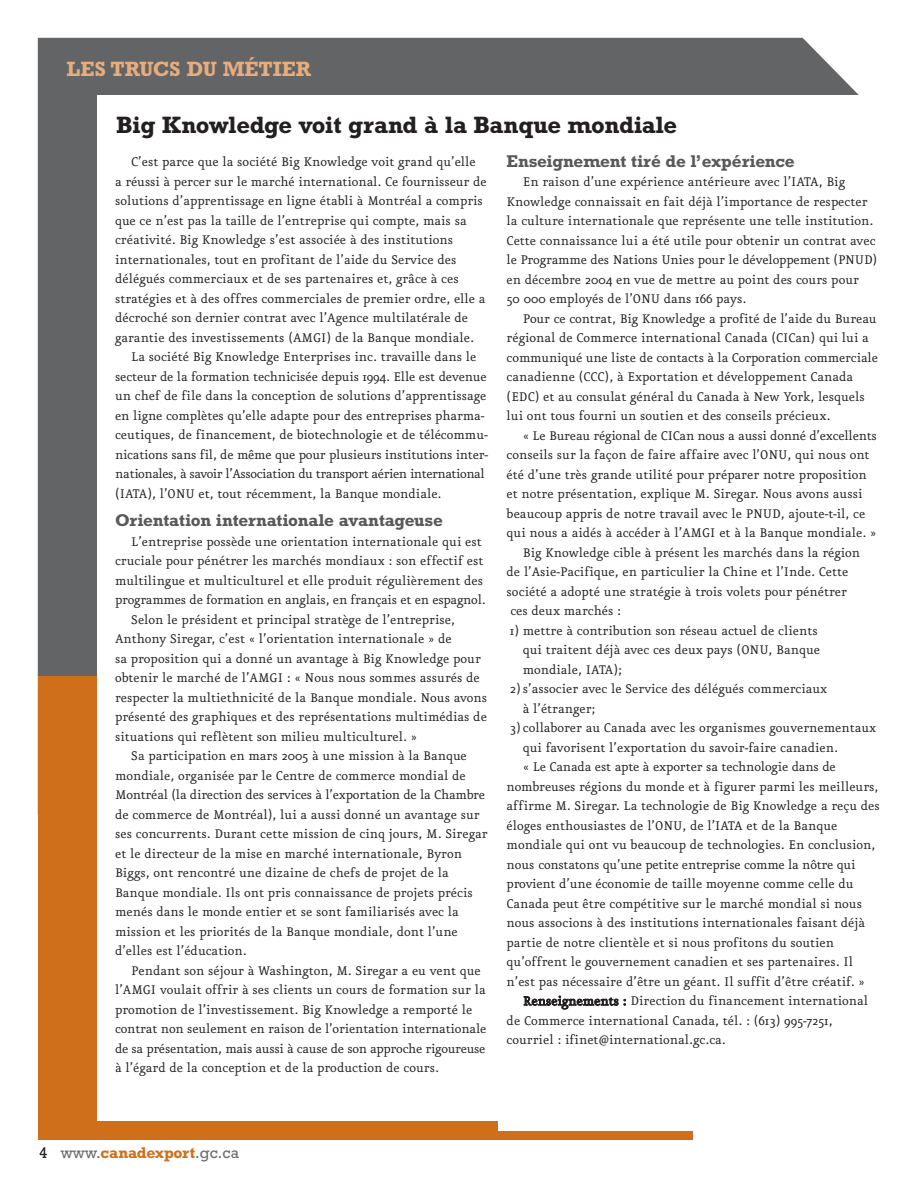
<style>
.page{position:relative;width:918px;height:1188px;background:#fff}
.page>*{position:absolute;margin:0;border:0;box-sizing:border-box;transform-origin:0 0}
.t1{font:700 24px "Rockwell";letter-spacing:-.015em;color:#231f20}
.t2{font:700 21px "Rockwell";color:#e7ad7c}
.t3{font:700 17.25px "Rockwell";letter-spacing:-.01em;color:#58595b}
.t4{font:700 15.75px "Rockwell";letter-spacing:-.015em;color:#d06f19}
.t5{font:15px/19.5px "Eureka";color:#231f20}
.t6{font:15px "Eureka";letter-spacing:-.03em;color:#231f20}
.t7{font:15px "Eureka";letter-spacing:-.02em;color:#231f20}
.s1{font-weight:400;color:#231f20}
.s2{font-weight:400;color:#6d6e70}
</style>
<div class="page">
<div style="left:38px;top:38px;width:821px;height:638px;background:#636466"></div>
<div style="left:38px;top:676px;width:270px;height:459px;background:#d06f19"></div>
<div style="left:97px;top:95px;width:796px;height:1025px;background:#fff"></div>
<div style="left:38px;top:1131px;width:654px;height:8px;background:#d06f19"></div>
<div style="left:39px;top:1121px;width:459px;height:14px;background:#d06f19"></div>
<h2 class="t2" style="left:67px;top:62px;width:246px">LES TRUCS DU MÉTIER</h2>
<h1 class="t1" style="left:116px;top:117px;width:563px">Big Knowledge voit grand à la Banque mondiale</h1>
<p class="t5" style="left:131px;top:153px;width:346px">C’est parce que la société Big Knowledge voit grand qu’elle</p>
<p class="t5" style="left:115px;top:173px;width:373px">a réussi à percer sur le marché international. Ce fournisseur de</p>
<p class="t5" style="left:115px;top:192px;width:369px">solutions d’apprentissage en ligne établi à Montréal a compris</p>
<p class="t5" style="left:115px;top:212px;width:353px">que ce n’est pas la taille de l’entreprise qui compte, mais sa</p>
<p class="t5" style="left:115px;top:231px;width:339px">créativité. Big Knowledge s’est associée à des institutions</p>
<p class="t5" style="left:115px;top:251px;width:343px">internationales, tout en profitant de l’aide du Service des</p>
<p class="t5" style="left:115px;top:270px;width:345px">délégués commerciaux et de ses partenaires et, grâce à ces</p>
<p class="t5" style="left:115px;top:290px;width:372px">stratégies et à des offres commerciales de premier ordre, elle a</p>
<p class="t5" style="left:115px;top:309px;width:355px">décroché son dernier contrat avec l’Agence multilatérale de</p>
<p class="t5" style="left:115px;top:329px;width:360px">garantie des investissements (AMGI) de la Banque mondiale.</p>
<p class="t5" style="left:131px;top:348px;width:347px">La société Big Knowledge Enterprises inc. travaille dans le</p>
<p class="t5" style="left:115px;top:368px;width:373px">secteur de la formation technicisée depuis 1994. Elle est devenue</p>
<p class="t5" style="left:115px;top:387px;width:373px">un chef de file dans la conception de solutions d’apprentissage</p>
<p class="t5" style="left:115px;top:407px;width:371px">en ligne complètes qu’elle adapte pour des entreprises pharma-</p>
<p class="t5" style="left:115px;top:426px;width:374px">ceutiques, de financement, de biotechnologie et de télécommu-</p>
<p class="t5" style="left:115px;top:446px;width:375px">nications sans fil, de même que pour plusieurs institutions inter-</p>
<p class="t6" style="left:115px;top:468px;width:371px">nationales, à savoir l’Association du transport aérien international</p>
<p class="t5" style="left:115px;top:485px;width:328px">(IATA), l’ONU et, tout récemment, la Banque mondiale.</p>
<p class="t3" style="left:115px;top:515px;width:329px">Orientation internationale avantageuse</p>
<p class="t5" style="left:131px;top:533px;width:352px">L’entreprise possède une orientation internationale qui est</p>
<p class="t5" style="left:115px;top:553px;width:370px">cruciale pour pénétrer les marchés mondiaux : son effectif est</p>
<p class="t5" style="left:115px;top:572px;width:370px">multilingue et multiculturel et elle produit régulièrement des</p>
<p class="t5" style="left:115px;top:592px;width:372px">programmes de formation en anglais, en français et en espagnol.</p>
<p class="t5" style="left:131px;top:611px;width:325px">Selon le président et principal stratège de l’entreprise,</p>
<p class="t5" style="left:115px;top:631px;width:338px">Anthony Siregar, c’est « l’orientation internationale » de</p>
<p class="t5" style="left:115px;top:650px;width:367px">sa proposition qui a donné un avantage à Big Knowledge pour</p>
<p class="t5" style="left:115px;top:670px;width:366px">obtenir le marché de l’AMGI : « Nous nous sommes assurés de</p>
<p class="t5" style="left:115px;top:689px;width:374px">respecter la multiethnicité de la Banque mondiale. Nous avons</p>
<p class="t5" style="left:115px;top:709px;width:373px">présenté des graphiques et des représentations multimédias de</p>
<p class="t5" style="left:115px;top:728px;width:304px">situations qui reflètent son milieu multiculturel. »</p>
<p class="t5" style="left:131px;top:748px;width:337px">Sa participation en mars 2005 à une mission à la Banque</p>
<p class="t5" style="left:115px;top:767px;width:352px">mondiale, organisée par le Centre de commerce mondial de</p>
<p class="t5" style="left:115px;top:787px;width:372px">Montréal (la direction des services à l’exportation de la Chambre</p>
<p class="t5" style="left:115px;top:806px;width:366px">de commerce de Montréal), lui a aussi donné un avantage sur</p>
<p class="t5" style="left:115px;top:826px;width:374px">ses concurrents. Durant cette mission de cinq jours, M. Siregar</p>
<p class="t5" style="left:115px;top:845px;width:348px">et le directeur de la mise en marché internationale, Byron</p>
<p class="t5" style="left:115px;top:865px;width:335px">Biggs, ont rencontré une dizaine de chefs de projet de la</p>
<p class="t5" style="left:115px;top:884px;width:359px">Banque mondiale. Ils ont pris connaissance de projets précis</p>
<p class="t5" style="left:115px;top:904px;width:345px">menés dans le monde entier et se sont familiarisés avec la</p>
<p class="t5" style="left:115px;top:923px;width:344px">mission et les priorités de la Banque mondiale, dont l’une</p>
<p class="t5" style="left:115px;top:943px;width:133px">d’elles est l’éducation.</p>
<p class="t5" style="left:131px;top:962px;width:351px">Pendant son séjour à Washington, M. Siregar a eu vent que</p>
<p class="t5" style="left:115px;top:982px;width:372px">l’AMGI voulait offrir à ses clients un cours de formation sur la</p>
<p class="t5" style="left:115px;top:1001px;width:359px">promotion de l’investissement. Big Knowledge a remporté le</p>
<p class="t5" style="left:115px;top:1021px;width:373px">contrat non seulement en raison de l’orientation internationale</p>
<p class="t7" style="left:115px;top:1043px;width:372px">de sa présentation, mais aussi à cause de son approche rigoureuse</p>
<p class="t5" style="left:115px;top:1060px;width:325px">à l’égard de la conception et de la production de cours.</p>
<p class="t3" style="left:507px;top:155px;width:290px">Enseignement tiré de l’expérience</p>
<p class="t5" style="left:507px;top:174px;width:372px;text-indent:16px">En raison d’une expérience antérieure avec l’IATA, Big Knowledge connaissait en fait déjà l’importance de respecter la culture internationale que représente une telle institution.<br>Cette connaissance lui a été utile pour obtenir un contrat avec le Programme des Nations Unies pour le développement (PNUD) en décembre 2004 en vue de mettre au point des cours pour<br>50 000 employés de l’ONU dans 166 pays.</p>
<p class="t5" style="left:507px;top:310px;width:373px;text-indent:16px">Pour ce contrat, Big Knowledge a profité de l’aide du Bureau régional de Commerce international Canada (CICan) qui lui a communiqué une liste de contacts à la Corporation commerciale canadienne (CCC), à Exportation et développement Canada (EDC) et au consulat général du Canada à New York, lesquels lui ont tous fourni un soutien et des conseils précieux.</p>
<p class="t5" style="left:523px;top:427px;width:356px">« Le Bureau régional de CICan nous a aussi donné d’excellents</p>
<p class="t5" style="left:507px;top:447px;width:365px">conseils sur la façon de faire affaire avec l’ONU, qui nous ont</p>
<p class="t5" style="left:507px;top:466px;width:362px">été d’une très grande utilité pour préparer notre proposition</p>
<p class="t5" style="left:507px;top:486px;width:357px">et notre présentation, explique M. Siregar. Nous avons aussi</p>
<p class="t5" style="left:507px;top:505px;width:360px">beaucoup appris de notre travail avec le PNUD, ajoute-t-il, ce</p>
<p class="t5" style="left:507px;top:525px;width:371px">qui nous a aidés à accéder à l’AMGI et à la Banque mondiale. »</p>
<p class="t5" style="left:523px;top:544px;width:339px">Big Knowledge cible à présent les marchés dans la région</p>
<p class="t5" style="left:507px;top:564px;width:343px">de l’Asie-Pacifique, en particulier la Chine et l’Inde. Cette</p>
<p class="t5" style="left:507px;top:583px;width:342px">société a adopté une stratégie à trois volets pour pénétrer</p>
<p class="t5" style="left:510px;top:603px;width:112px">ces deux marchés :</p>
<p class="t5" style="left:523px;top:622px;width:299px;text-indent:-13px">1) mettre à contribution son réseau actuel de clients qui traitent déjà avec ces deux pays (ONU, Banque mondiale, IATA);</p>
<p class="t5" style="left:523px;top:681px;width:306px;text-indent:-13px">2) s’associer avec le Service des délégués commerciaux à l’étranger;</p>
<p class="t5" style="left:510px;top:720px;width:368px">3) collaborer au Canada avec les organismes gouvernementaux</p>
<p class="t5" style="left:523px;top:739px;width:317px">qui favorisent l’exportation du savoir-faire canadien.</p>
<p class="t5" style="left:523px;top:759px;width:315px">« Le Canada est apte à exporter sa technologie dans de</p>
<p class="t5" style="left:507px;top:778px;width:373px">nombreuses régions du monde et à figurer parmi les meilleurs,</p>
<p class="t5" style="left:507px;top:798px;width:375px">affirme M. Siregar. La technologie de Big Knowledge a reçu des</p>
<p class="t5" style="left:507px;top:817px;width:332px">éloges enthousiastes de l’ONU, de l’IATA et de la Banque</p>
<p class="t5" style="left:507px;top:837px;width:370px">mondiale qui ont vu beaucoup de technologies. En conclusion,</p>
<p class="t5" style="left:507px;top:856px;width:350px">nous constatons qu’une petite entreprise comme la nôtre qui</p>
<p class="t5" style="left:507px;top:876px;width:348px">provient d’une économie de taille moyenne comme celle du</p>
<p class="t5" style="left:507px;top:895px;width:357px">Canada peut être compétitive sur le marché mondial si nous</p>
<p class="t5" style="left:507px;top:915px;width:360px">nous associons à des institutions internationales faisant déjà</p>
<p class="t5" style="left:507px;top:934px;width:329px">partie de notre clientèle et si nous profitons du soutien</p>
<p class="t5" style="left:507px;top:954px;width:348px">qu’offrent le gouvernement canadien et ses partenaires. Il</p>
<p class="t5" style="left:507px;top:973px;width:360px">n’est pas nécessaire d’être un géant. Il suffit d’être créatif. »</p>
<p class="t5" style="left:523px;top:993px;width:347px">Renseignements : Direction du financement international</p>
<p class="t5" style="left:507px;top:1012px;width:328px">de Commerce international Canada, tél. : (613) 995-7251,</p>
<p class="t5" style="left:507px;top:1032px;width:221px">courriel : ifinet@international.gc.ca.</p>
<p class="t4" style="left:39px;top:1147px;width:201px"><span class="s1">4</span> <span class="s2">www.</span>canadexport<span class="s2">.gc.ca</span></p>
</div>
